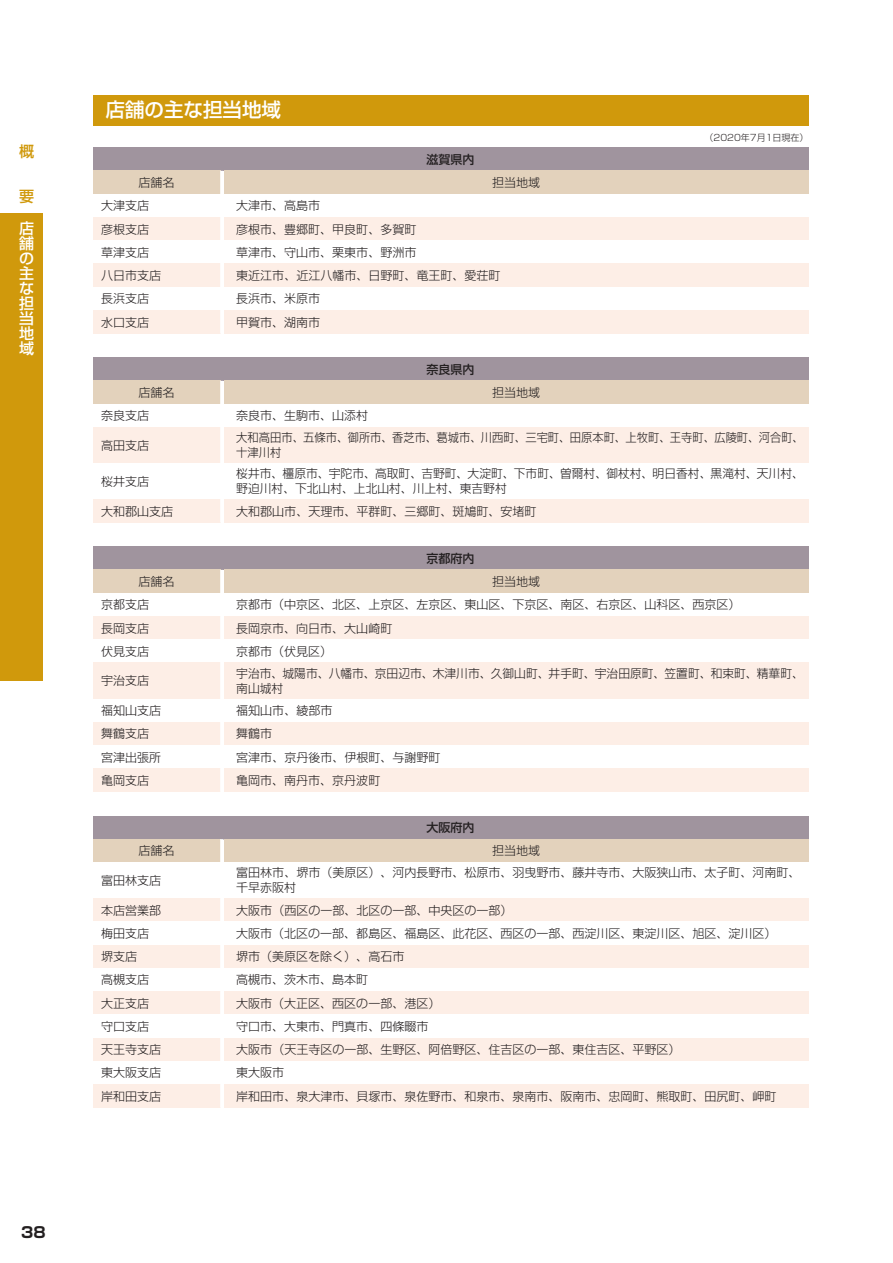
<style>
.page{position:relative;width:893px;height:1263px;background:#fff}
.page>*{position:absolute;margin:0;border:0;box-sizing:border-box;transform-origin:0 0}
.t1{font:500 19.5px "Shin Go Pr 6";color:#fff}
.t2{font:500 15px/15px "Shin Go Pr 6";color:#fff;text-align:justify}
.t3{font:500 15px "Shin Go Pr 6";color:#d0990c}
.t4{font:700 15px "Shin Go Pr 6";color:#231f20}
.t5{font:300 12px/15px "Shin Go Pr 6";color:#231f20}
.t6{font:300 12px/15px "Shin Go Pr 6";color:#231f20;scale:.94 1}
.t7{font:500 12px "Shin Go Pr 6";color:#231f20}
.t8{font:300 9px "Shin Go Pr 6";color:#231f20}
</style>
<div class="page">
<div style="left:0;top:213px;width:43px;height:467px;background:#d0990c"></div>
<div style="left:93px;top:95px;width:715px;height:30px;background:#d0990c"></div>
<div style="left:93px;top:148px;width:715px;height:23px;background:#a0949e"></div>
<div style="left:93px;top:171px;width:127px;height:23px;background:#e3d2bc"></div>
<div style="left:224px;top:171px;width:584px;height:23px;background:#e3d2bc"></div>
<div style="left:93px;top:217px;width:127px;height:24px;background:#fdeee6"></div>
<div style="left:224px;top:217px;width:584px;height:24px;background:#fdeee6"></div>
<div style="left:93px;top:264px;width:127px;height:23px;background:#fdeee6"></div>
<div style="left:224px;top:264px;width:584px;height:23px;background:#fdeee6"></div>
<div style="left:93px;top:310px;width:127px;height:24px;background:#fdeee6"></div>
<div style="left:224px;top:310px;width:584px;height:24px;background:#fdeee6"></div>
<svg style="left:220px;top:171px;width:1px;height:23px"></svg>
<div style="left:93px;top:358px;width:715px;height:23px;background:#a0949e"></div>
<div style="left:93px;top:381px;width:127px;height:23px;background:#e3d2bc"></div>
<div style="left:224px;top:381px;width:584px;height:23px;background:#e3d2bc"></div>
<div style="left:93px;top:427px;width:127px;height:36px;background:#fdeee6"></div>
<div style="left:224px;top:427px;width:584px;height:36px;background:#fdeee6"></div>
<div style="left:93px;top:499px;width:127px;height:24px;background:#fdeee6"></div>
<div style="left:224px;top:499px;width:584px;height:24px;background:#fdeee6"></div>
<svg style="left:220px;top:381px;width:1px;height:23px"></svg>
<div style="left:93px;top:547px;width:715px;height:23px;background:#a0949e"></div>
<div style="left:93px;top:570px;width:127px;height:23px;background:#e3d2bc"></div>
<div style="left:224px;top:570px;width:584px;height:23px;background:#e3d2bc"></div>
<div style="left:93px;top:616px;width:127px;height:24px;background:#fdeee6"></div>
<div style="left:224px;top:616px;width:584px;height:24px;background:#fdeee6"></div>
<div style="left:93px;top:663px;width:127px;height:36px;background:#fdeee6"></div>
<div style="left:224px;top:663px;width:584px;height:36px;background:#fdeee6"></div>
<div style="left:93px;top:722px;width:127px;height:23px;background:#fdeee6"></div>
<div style="left:224px;top:722px;width:584px;height:23px;background:#fdeee6"></div>
<div style="left:93px;top:769px;width:127px;height:23px;background:#fdeee6"></div>
<div style="left:224px;top:769px;width:584px;height:23px;background:#fdeee6"></div>
<svg style="left:220px;top:570px;width:1px;height:23px"></svg>
<div style="left:93px;top:816px;width:715px;height:23px;background:#a0949e"></div>
<div style="left:93px;top:839px;width:127px;height:23px;background:#e3d2bc"></div>
<div style="left:224px;top:839px;width:584px;height:23px;background:#e3d2bc"></div>
<div style="left:93px;top:898px;width:127px;height:24px;background:#fdeee6"></div>
<div style="left:224px;top:898px;width:584px;height:24px;background:#fdeee6"></div>
<div style="left:93px;top:945px;width:127px;height:23px;background:#fdeee6"></div>
<div style="left:224px;top:945px;width:584px;height:23px;background:#fdeee6"></div>
<div style="left:93px;top:991px;width:127px;height:24px;background:#fdeee6"></div>
<div style="left:224px;top:991px;width:584px;height:24px;background:#fdeee6"></div>
<div style="left:93px;top:1038px;width:127px;height:23px;background:#fdeee6"></div>
<div style="left:224px;top:1038px;width:584px;height:23px;background:#fdeee6"></div>
<div style="left:93px;top:1084px;width:127px;height:24px;background:#fdeee6"></div>
<div style="left:224px;top:1084px;width:584px;height:24px;background:#fdeee6"></div>
<svg style="left:220px;top:839px;width:4px;height:23px"></svg>
<p class="t3" style="left:19px;top:139px;width:16px">概</p>
<p class="t3" style="left:19px;top:184px;width:16px">要</p>
<p class="t2" style="left:19px;top:220px;width:16px">店舗の主な担当地域</p>
<p class="t4" style="left:21px;top:1220px;width:26px">38</p>
<h1 class="t1" style="left:106px;top:94px;width:177px">店舗の主な担当地域</h1>
<p class="t7" style="left:427px;top:149px;width:49px">滋賀県内</p>
<p class="t8" style="left:705px;top:130px;width:105px">（2020年7月1日現在）</p>
<p class="t5" style="left:139px;top:174px;width:37px">店舗名</p>
<p class="t5" style="left:492px;top:174px;width:49px">担当地域</p>
<p class="t5" style="left:101px;top:197px;width:49px">大津支店</p>
<p class="t5" style="left:236px;top:197px;width:85px">大津市、高島市</p>
<p class="t5" style="left:101px;top:220px;width:49px">彦根支店</p>
<p class="t5" style="left:236px;top:220px;width:181px">彦根市、豊郷町、甲良町、多賀町</p>
<p class="t5" style="left:101px;top:244px;width:49px">草津支店</p>
<p class="t5" style="left:236px;top:244px;width:181px">草津市、守山市、栗東市、野洲市</p>
<p class="t5" style="left:101px;top:267px;width:61px">八日市支店</p>
<p class="t5" style="left:236px;top:267px;width:266px">東近江市、近江八幡市、日野町、竜王町、愛荘町</p>
<p class="t5" style="left:101px;top:290px;width:49px">長浜支店</p>
<p class="t5" style="left:236px;top:290px;width:85px">長浜市、米原市</p>
<p class="t5" style="left:101px;top:313px;width:49px">水口支店</p>
<p class="t5" style="left:236px;top:313px;width:85px">甲賀市、湖南市</p>
<p class="t7" style="left:427px;top:359px;width:49px">奈良県内</p>
<p class="t5" style="left:139px;top:384px;width:37px">店舗名</p>
<p class="t5" style="left:492px;top:384px;width:49px">担当地域</p>
<p class="t5" style="left:101px;top:407px;width:49px">奈良支店</p>
<p class="t5" style="left:236px;top:407px;width:133px">奈良市、生駒市、山添村</p>
<p class="t5" style="left:101px;top:437px;width:49px">高田支店</p>
<p class="t6" style="left:236px;top:429px;width:605px">大和高田市、五條市、御所市、香芝市、葛城市、川西町、三宅町、田原本町、上牧町、王寺町、広陵町、河合町、十津川村</p>
<p class="t5" style="left:101px;top:473px;width:49px">桜井支店</p>
<p class="t5" style="left:236px;top:465px;width:569px">桜井市、橿原市、宇陀市、高取町、吉野町、大淀町、下市町、曽爾村、御杖村、明日香村、黒滝村、天川村、野迫川村、下北山村、上北山村、川上村、東吉野村</p>
<p class="t5" style="left:101px;top:502px;width:73px">大和郡山支店</p>
<p class="t5" style="left:236px;top:502px;width:302px">大和郡山市、天理市、平群町、三郷町、斑鳩町、安堵町</p>
<p class="t7" style="left:427px;top:548px;width:49px">京都府内</p>
<p class="t5" style="left:139px;top:573px;width:37px">店舗名</p>
<p class="t5" style="left:492px;top:573px;width:49px">担当地域</p>
<p class="t5" style="left:101px;top:596px;width:49px">京都支店</p>
<p class="t5" style="left:236px;top:596px;width:505px">京都市（中京区、北区、上京区、左京区、東山区、下京区、南区、右京区、山科区、西京区）</p>
<p class="t5" style="left:101px;top:619px;width:49px">長岡支店</p>
<p class="t5" style="left:236px;top:619px;width:157px">長岡京市、向日市、大山崎町</p>
<p class="t5" style="left:101px;top:643px;width:49px">伏見支店</p>
<p class="t5" style="left:236px;top:643px;width:97px">京都市（伏見区）</p>
<p class="t5" style="left:101px;top:672px;width:49px">宇治支店</p>
<p class="t5" style="left:236px;top:665px;width:569px">宇治市、城陽市、八幡市、京田辺市、木津川市、久御山町、井手町、宇治田原町、笠置町、和束町、精華町、南山城村</p>
<p class="t5" style="left:101px;top:702px;width:61px">福知山支店</p>
<p class="t5" style="left:236px;top:702px;width:98px">福知山市、綾部市</p>
<p class="t5" style="left:101px;top:725px;width:49px">舞鶴支店</p>
<p class="t5" style="left:236px;top:725px;width:37px">舞鶴市</p>
<p class="t5" style="left:101px;top:748px;width:61px">宮津出張所</p>
<p class="t5" style="left:236px;top:748px;width:206px">宮津市、京丹後市、伊根町、与謝野町</p>
<p class="t5" style="left:101px;top:772px;width:49px">亀岡支店</p>
<p class="t5" style="left:236px;top:772px;width:145px">亀岡市、南丹市、京丹波町</p>
<p class="t7" style="left:427px;top:818px;width:49px">大阪府内</p>
<p class="t5" style="left:139px;top:842px;width:37px">店舗名</p>
<p class="t5" style="left:492px;top:842px;width:49px">担当地域</p>
<p class="t5" style="left:101px;top:872px;width:61px">富田林支店</p>
<p class="t5" style="left:236px;top:864px;width:566px">富田林市、堺市（美原区）、河内長野市、松原市、羽曳野市、藤井寺市、大阪狭山市、太子町、河南町、千早赤阪村</p>
<p class="t5" style="left:101px;top:901px;width:61px">本店営業部</p>
<p class="t5" style="left:236px;top:901px;width:278px">大阪市（西区の一部、北区の一部、中央区の一部）</p>
<p class="t5" style="left:101px;top:925px;width:49px">梅田支店</p>
<p class="t5" style="left:236px;top:925px;width:541px">大阪市（北区の一部、都島区、福島区、此花区、西区の一部、西淀川区、東淀川区、旭区、淀川区）</p>
<p class="t5" style="left:101px;top:948px;width:37px">堺支店</p>
<p class="t5" style="left:236px;top:948px;width:169px">堺市（美原区を除く）、高石市</p>
<p class="t5" style="left:101px;top:971px;width:49px">高槻支店</p>
<p class="t5" style="left:236px;top:971px;width:133px">高槻市、茨木市、島本町</p>
<p class="t5" style="left:101px;top:994px;width:49px">大正支店</p>
<p class="t5" style="left:236px;top:994px;width:205px">大阪市（大正区、西区の一部、港区）</p>
<p class="t5" style="left:101px;top:1018px;width:49px">守口支店</p>
<p class="t5" style="left:236px;top:1018px;width:193px">守口市、大東市、門真市、四條畷市</p>
<p class="t5" style="left:101px;top:1041px;width:61px">天王寺支店</p>
<p class="t5" style="left:236px;top:1041px;width:446px">大阪市（天王寺区の一部、生野区、阿倍野区、住吉区の一部、東住吉区、平野区）</p>
<p class="t5" style="left:101px;top:1064px;width:61px">東大阪支店</p>
<p class="t5" style="left:236px;top:1064px;width:49px">東大阪市</p>
<p class="t5" style="left:101px;top:1087px;width:61px">岸和田支店</p>
<p class="t5" style="left:236px;top:1087px;width:542px">岸和田市、泉大津市、貝塚市、泉佐野市、和泉市、泉南市、阪南市、忠岡町、熊取町、田尻町、岬町</p>
</div>
